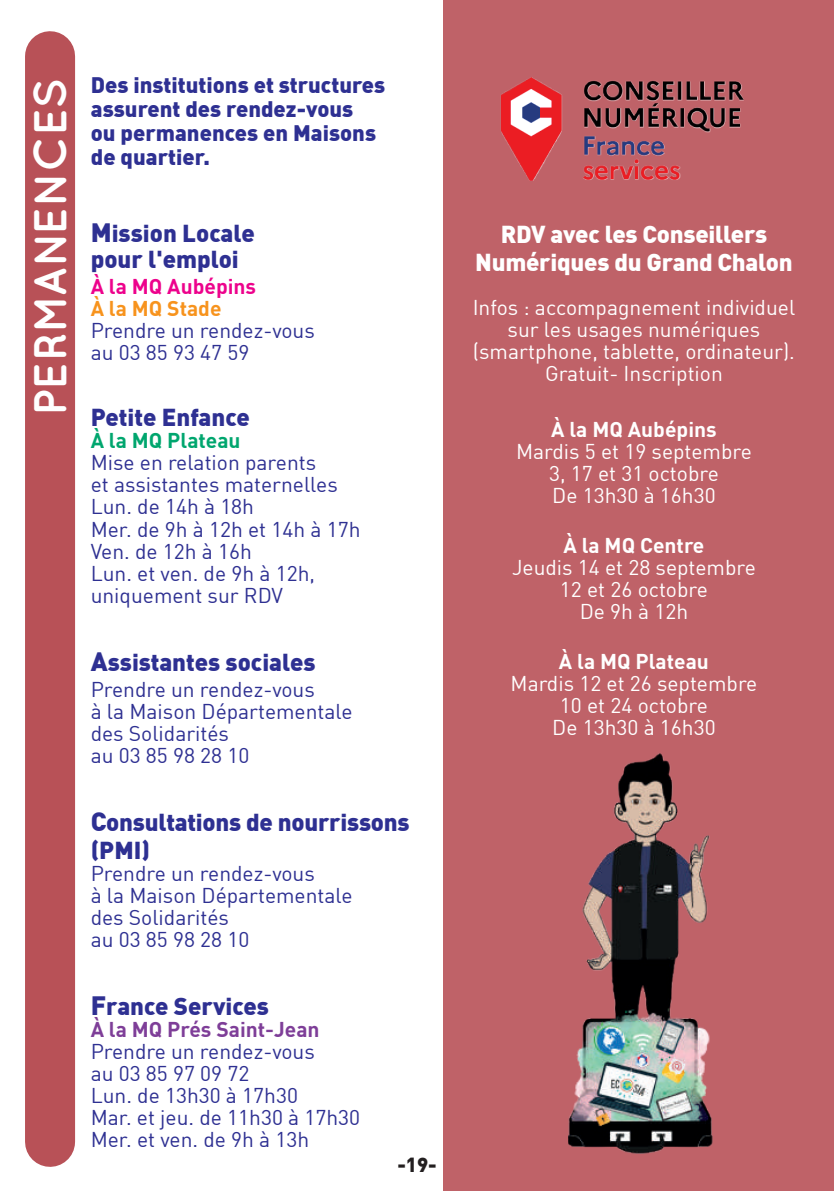
<style>
.page{position:relative;width:834px;height:1191px;background:#fff}
.page>*{position:absolute;margin:0;border:0;box-sizing:border-box;transform-origin:0 0}
.t1{font:700 46px "Quicksand";color:#fff}
.t2{font:900 24px/26px "DIN Offc";color:#2e3092}
.t3{font:900 24px/28px "DIN Offc";letter-spacing:-.01em;color:#fff;text-align:center}
.t4{font:900 22px/24px "DIN Offc";color:#2e3092}
.t5{font:21px/22px "DIN Offc";color:#2e3092}
.t6{font:21px/22px "DIN Offc";color:#fff;text-align:center}
.t7{font:700 21px "DIN Offc";color:#fff}
.t8{font:700 21px "DIN Offc";color:#7e3e98}
.t9{font:700 21px "DIN Offc";color:#ed028c}
.t10{font:700 21px "DIN Offc";color:#00a66e}
.t11{font:700 21px "DIN Offc";color:#f7931d}
.t12{font:900 20px "DIN Offc";color:#231f20}
.s1{font-size:26px}
</style>
<div class="page">
<div style="left:25px;top:56px;width:50px;height:1085px;background:#b85157"></div>
<div style="left:443px;top:0;width:390px;height:1191px;background:#bf6268"></div>
<img style="left:568px;top:753px;width:145px;height:401px">
<img style="left:501px;top:77px;width:242px;height:103px">
<h1 class="t1" style="left:23px;top:416px;width:339px;rotate:-90deg">PERMANENCES</h1>
<p class="t4" style="left:91px;top:72px;width:296px">Des institutions et structures assurent des rendez-vous<br>ou permanences en Maisons de quartier.</p>
<p class="t2" style="left:91px;top:219px;width:166px"><span class="s1">M</span>ission Locale pour l'emploi</p>
<p class="t9" style="left:91px;top:273px;width:167px">À la MQ Aubépins</p>
<p class="t11" style="left:91px;top:295px;width:132px">À la MQ Stade</p>
<p class="t5" style="left:91px;top:319px;width:226px">Prendre un rendez-vous au 03 85 93 47 59</p>
<p class="t2" style="left:91px;top:403px;width:161px">Petite Enfance</p>
<p class="t10" style="left:91px;top:427px;width:151px">À la MQ Plateau</p>
<p class="t5" style="left:91px;top:451px;width:271px">Mise en relation parents<br>et assistantes maternelles<br>Lun. de 14h à 18h<br>Mer. de 9h à 12h et 14h à 17h<br>Ven. de 12h à 16h<br>Lun. et ven. de 9h à 12h, uniquement sur RDV</p>
<p class="t2" style="left:91px;top:647px;width:226px"><span class="s1">A</span>ssistantes sociales</p>
<p class="t5" style="left:91px;top:677px;width:263px">Prendre un rendez-vous<br>à la Maison Départementale des Solidarités<br>au 03 85 98 28 10</p>
<p class="t2" style="left:91px;top:806px;width:320px;line-height:28px"><span class="s1">C</span>onsultations de nourrissons (PMI)</p>
<p class="t5" style="left:91px;top:861px;width:263px">Prendre un rendez-vous<br>à la Maison Départementale des Solidarités<br>au 03 85 98 28 10</p>
<p class="t2" style="left:91px;top:991px;width:180px"><span class="s1">F</span>rance Services</p>
<p class="t8" style="left:91px;top:1015px;width:230px">À la MQ Prés Saint-Jean</p>
<p class="t5" style="left:91px;top:1039px;width:271px">Prendre un rendez-vous<br>au 03 85 97 09 72<br>Lun. de 13h30 à 17h30<br>Mar. et jeu. de 11h30 à 17h30<br>Mer. et ven. de 9h à 13h</p>
<p class="t12" style="left:397px;top:1151px;width:41px">-19-</p>
<p class="t3" style="left:475px;top:219px;width:319px">RDV avec les Conseillers<br>Numériques du Grand Chalon</p>
<p class="t6" style="left:472px;top:296px;width:324px">Infos : accompagnement individuel sur les usages numériques (smartphone, tablette, ordinateur).<br>Gratuit- Inscription</p>
<p class="t7" style="left:551px;top:416px;width:167px">À la MQ Aubépins</p>
<p class="t6" style="left:516px;top:440px;width:237px">Mardis 5 et 19 septembre<br>3, 17 et 31 octobre<br>De 13h30 à 16h30</p>
<p class="t7" style="left:563px;top:532px;width:142px">À la MQ Centre</p>
<p class="t6" style="left:512px;top:556px;width:245px">Jeudis 14 et 28 septembre<br>12 et 26 octobre<br>De 9h à 12h</p>
<p class="t7" style="left:559px;top:648px;width:151px">À la MQ Plateau</p>
<p class="t6" style="left:510px;top:672px;width:248px">Mardis 12 et 26 septembre<br>10 et 24 octobre<br>De 13h30 à 16h30</p>
</div>
